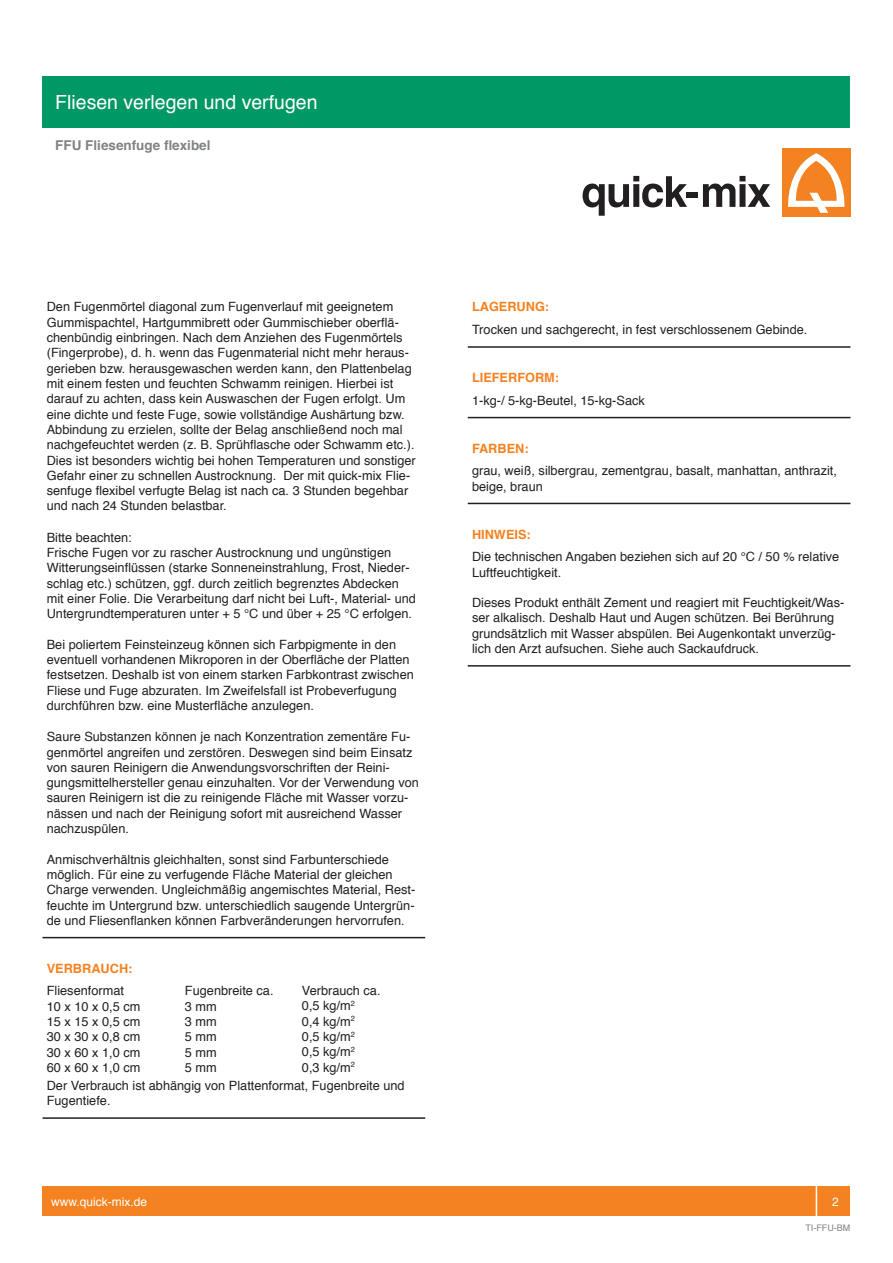
<style>
.page{position:relative;width:893px;height:1263px;background:#fff}
.page>*{position:absolute;margin:0;border:0;box-sizing:border-box;transform-origin:0 0}
.t1{font:19.5px "Helvetica";color:#fff}
.t2{font:700 13.5px "Helvetica";color:#808285}
.t3{font:12.75px/15.3px "Helvetica";color:#231f20}
.t4{font:700 12.75px "Helvetica";color:#f58220}
.t5{font:12px "Helvetica";color:#fff}
.t6{font:9px "Helvetica";color:#808285}
</style>
<div class="page">
<div style="left:43px;top:77px;width:807px;height:51px;background:#009864"></div>
<svg style="left:583px;top:176px;width:104px;height:40px"></svg>
<div style="left:686px;top:192px;width:12px;height:6px;background:#231f20"></div>
<svg style="left:703px;top:176px;width:67px;height:31px"></svg>
<div style="left:782px;top:149px;width:68px;height:68px;background:#f58220"></div>
<svg style="left:788px;top:153px;width:57px;height:60px"></svg>
<div style="left:43px;top:1186px;width:807px;height:30px;background:#f58220"></div>
<div style="left:816px;top:1181px;width:39px;height:40px;border:2px solid #fff"></div>
<hr style="left:43px;top:937px;width:382px;height:1px;background:#231f20">
<hr style="left:43px;top:1117px;width:382px;height:2px;background:#231f20">
<hr style="left:468px;top:346px;width:382px;height:2px;background:#231f20">
<hr style="left:468px;top:417px;width:382px;height:1px;background:#231f20">
<hr style="left:468px;top:503px;width:382px;height:1px;background:#231f20">
<hr style="left:468px;top:665px;width:382px;height:2px;background:#231f20">
<p class="t1" style="left:55px;top:87px;width:264px">Fliesen verlegen und verfugen</p>
<p class="t2" style="left:55px;top:135px;width:157px">FFU Fliesenfuge flexibel</p>
<p class="t3" style="left:47px;top:300px;width:371px">Den Fugenmörtel diagonal zum Fugenverlauf mit geeignetem Gummispachtel, Hartgummibrett oder Gummischieber oberflä&shy;chenbündig einbringen. Nach dem Anziehen des Fugenmörtels (Fingerprobe), d. h. wenn das Fugenmaterial nicht mehr heraus&shy;gerieben bzw. herausgewaschen werden kann, den Plattenbelag mit einem festen und feuchten Schwamm reinigen. Hierbei ist darauf zu achten, dass kein Auswaschen der Fugen erfolgt. Um eine dichte und feste Fuge, sowie vollständige Aushärtung bzw.<br>Abbindung zu erzielen, sollte der Belag anschließend noch mal nachgefeuchtet werden (z. B. Sprühflasche oder Schwamm etc.).<br>Dies ist besonders wichtig bei hohen Temperaturen und sonstiger Gefahr einer zu schnellen Austrocknung. Der mit quick-mix Flie&shy;senfuge flexibel verfugte Belag ist nach ca. 3 Stunden begehbar und nach 24 Stunden belastbar.</p>
<p class="t3" style="left:47px;top:530px;width:87px">Bitte beachten:</p>
<p class="t3" style="left:47px;top:545px;width:371px">Frische Fugen vor zu rascher Austrocknung und ungünstigen Witterungseinflüssen (starke Sonneneinstrahlung, Frost, Nieder&shy;schlag etc.) schützen, ggf. durch zeitlich begrenztes Abdecken mit einer Folie. Die Verarbeitung darf nicht bei Luft-, Material- und Untergrundtemperaturen unter + 5 °C und über + 25 °C erfolgen.</p>
<p class="t3" style="left:47px;top:637px;width:369px">Bei poliertem Feinsteinzeug können sich Farbpigmente in den eventuell vorhandenen Mikroporen in der Oberfläche der Platten festsetzen. Deshalb ist von einem starken Farbkontrast zwischen Fliese und Fuge abzuraten. Im Zweifelsfall ist Probeverfugung durchführen bzw. eine Musterfläche anzulegen.</p>
<p class="t3" style="left:47px;top:729px;width:374px">Saure Substanzen können je nach Konzentration zementäre Fu&shy;genmörtel angreifen und zerstören. Deswegen sind beim Einsatz von sauren Reinigern die Anwendungsvorschriften der Reini&shy;gungsmittelhersteller genau einzuhalten. Vor der Verwendung von sauren Reinigern ist die zu reinigende Fläche mit Wasser vorzu&shy;nässen und nach der Reinigung sofort mit ausreichend Wasser nachzuspülen.</p>
<p class="t3" style="left:47px;top:852px;width:370px">Anmischverhältnis gleichhalten, sonst sind Farbunterschiede möglich. Für eine zu verfugende Fläche Material der gleichen Charge verwenden. Ungleichmäßig angemischtes Material, Rest&shy;feuchte im Untergrund bzw. unterschiedlich saugende Untergrün&shy;de und Fliesenflanken können Farbveränderungen hervorrufen.</p>
<p class="t4" style="left:47px;top:958px;width:87px">VERBRAUCH:</p>
<p class="t3" style="left:47px;top:984px;width:79px">Fliesenformat</p>
<p class="t3" style="left:47px;top:999px;width:95px">10 x 10 x 0,5 cm</p>
<p class="t3" style="left:47px;top:1014px;width:95px">15 x 15 x 0,5 cm</p>
<p class="t3" style="left:47px;top:1029px;width:95px">30 x 30 x 0,8 cm</p>
<p class="t3" style="left:47px;top:1045px;width:95px">30 x 60 x 1,0 cm</p>
<p class="t3" style="left:47px;top:1060px;width:95px">60 x 60 x 1,0 cm</p>
<p class="t3" style="left:302px;top:983px;width:80px">Verbrauch ca.</p>
<p class="t3" style="left:302px;top:998px;width:55px">0,5 kg/m<sup>2</sup></p>
<p class="t3" style="left:302px;top:1014px;width:55px">0,4 kg/m<sup>2</sup></p>
<p class="t3" style="left:302px;top:1029px;width:55px">0,5 kg/m<sup>2</sup></p>
<p class="t3" style="left:302px;top:1044px;width:55px">0,5 kg/m<sup>2</sup></p>
<p class="t3" style="left:302px;top:1060px;width:55px">0,3 kg/m<sup>2</sup></p>
<p class="t3" style="left:47px;top:1078px;width:359px">Der Verbrauch ist abhängig von Plattenformat, Fugenbreite und<br>Fugentiefe.</p>
<p class="t3" style="left:185px;top:984px;width:90px">Fugenbreite ca.</p>
<p class="t3" style="left:185px;top:999px;width:33px">3 mm</p>
<p class="t3" style="left:185px;top:1014px;width:33px">3 mm</p>
<p class="t3" style="left:185px;top:1029px;width:33px">5 mm</p>
<p class="t3" style="left:185px;top:1045px;width:33px">5 mm</p>
<p class="t3" style="left:185px;top:1060px;width:33px">5 mm</p>
<p class="t4" style="left:472px;top:297px;width:79px">LAGERUNG:</p>
<p class="t3" style="left:472px;top:322px;width:337px">Trocken und sachgerecht, in fest verschlossenem Gebinde.</p>
<p class="t4" style="left:472px;top:367px;width:89px">LIEFERFORM:</p>
<p class="t3" style="left:472px;top:393px;width:174px">1-kg-/ 5-kg-Beutel, 15-kg-Sack</p>
<p class="t4" style="left:472px;top:438px;width:58px">FARBEN:</p>
<p class="t3" style="left:472px;top:464px;width:366px">grau, weiß, silbergrau, zementgrau, basalt, manhattan, anthrazit, beige, braun</p>
<p class="t4" style="left:472px;top:524px;width:60px">HINWEIS:</p>
<p class="t3" style="left:472px;top:549px;width:369px">Die technischen Angaben beziehen sich auf 20 °C / 50 % relative<br>Luftfeuchtigkeit.</p>
<p class="t3" style="left:472px;top:595px;width:374px">Dieses Produkt enthält Zement und reagiert mit Feuchtigkeit/Was&shy;ser alkalisch. Deshalb Haut und Augen schützen. Bei Berührung grundsätzlich mit Wasser abspülen. Bei Augenkontakt unverzüg&shy;lich den Arzt aufsuchen. Siehe auch Sackaufdruck.</p>
<p class="t5" style="left:51px;top:1192px;width:98px">www.quick-mix.de</p>
<p class="t5" style="left:832px;top:1192px;width:8px">2</p>
<p class="t6" style="left:805px;top:1221px;width:46px">TI-FFU-BM</p>
</div>
